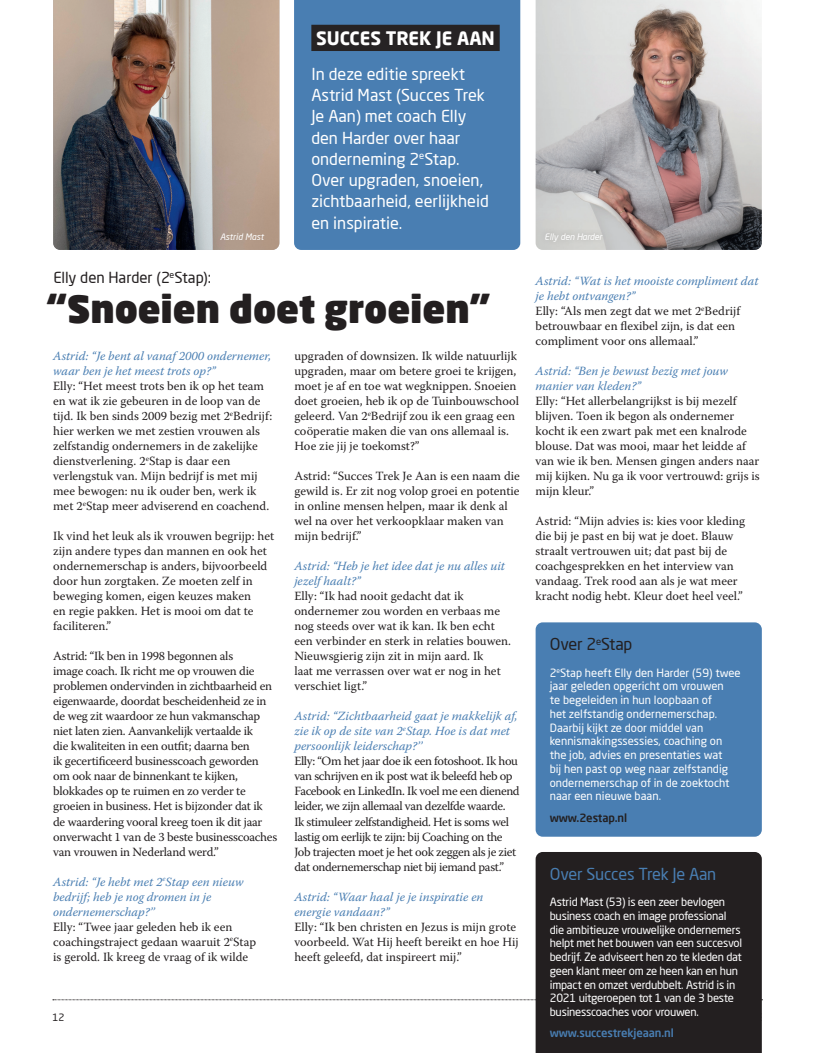
<style>
.page{position:relative;width:815px;height:1053px;background:#fff}
.page>*{position:absolute;margin:0;border:0;box-sizing:border-box;transform-origin:0 0}
.t1{font:900 37.5px "Neo Sans Pro";letter-spacing:-.005em;color:#231f20}
.t2{font:700 18.25px "Neo Sans Pro";color:#fff}
.t3{font:16.25px/21.2px "Neo Sans Pro";color:#fff}
.t4{font:16.25px "Neo Sans Pro";letter-spacing:-.01em;color:#497eb2}
.t5{font:16.25px "Neo Sans Pro";letter-spacing:-.01em;color:#231f20}
.t6{font:15px "Neo Sans Pro";letter-spacing:-.005em;color:#231f20}
.t7{font:12.5px/15px "Warnock Pro";color:#231f20}
.t8{font:12.5px/15px "Warnock Pro";letter-spacing:-.02em;color:#231f20}
.t9{font:italic 12.5px/15px "Warnock Pro";color:#497eb2}
.t10{font:12.5px/15px "Warnock Pro";letter-spacing:-.03em;color:#231f20}
.t11{font:11.25px/13.8px "Neo Sans Pro";letter-spacing:-.02em;color:#fff}
.t12{font:11.25px/13.8px "Neo Sans Pro";color:#fff}
.t13{font:500 11.25px "Neo Sans Pro";letter-spacing:-.01em;color:#497eb2}
.t14{font:500 11.25px "Neo Sans Pro";letter-spacing:-.01em;color:#231f20}
.t15{font:10px "Neo Sans Pro";color:#231f20}
.t16{font:italic 8.75px "Neo Sans Pro";letter-spacing:-.01em;color:#fff}
.s1{font-style:italic;color:#497eb2}
</style>
<div class="page">
<div style="left:294px;top:0;width:226px;height:250px;background:#497eb2"></div>
<div style="left:536px;top:622px;width:226px;height:214px;background:#497eb2;border-radius:7px"></div>
<div style="left:311px;top:25px;width:189px;height:26px;background:#262324"></div>
<img style="left:536px;top:0;width:226px;height:250px">
<div style="left:539px;top:226px;width:69px;height:21px;background:#ccccca"></div>
<svg style="left:53px;top:999px;width:483px;height:1px"></svg>
<div style="left:536px;top:852px;width:226px;height:200px;background:#231f20"></div>
<img style="left:53px;top:0;width:226px;height:250px">
<p class="t16" style="left:220px;top:231px;width:45px">Astrid Mast</p>
<p class="t6" style="left:53px;top:268px;width:159px">Elly den Harder (2<sup>e</sup>Stap):</p>
<h2 class="t2" style="left:316px;top:26px;width:180px">SUCCES TREK JE AAN</h2>
<h3 class="t3" style="left:311px;top:63px;width:179px">In deze editie spreekt<br>Astrid Mast (Succes Trek<br>Je Aan) met coach Elly den Harder over haar onderneming 2<sup>e</sup>Stap.<br>Over upgraden, snoeien, zichtbaarheid, eerlijkheid en inspiratie.</h3>
<h1 class="t1" style="left:47px;top:284px;width:445px">“Snoeien doet groeien”</h1>
<p class="t9" style="left:53px;top:348px;width:220px">Astrid: “Je bent al vanaf 2000 ondernemer, waar ben je het meest trots op?”</p>
<p class="t7" style="left:53px;top:378px;width:221px">Elly: “Het meest trots ben ik op het team en wat ik zie gebeuren in de loop van de tijd. Ik ben sinds 2009 bezig met 2<sup>e</sup>Bedrijf: hier werken we met zestien vrouwen als zelfstandig ondernemers in de zakelijke dienstverlening. 2<sup>e</sup>Stap is daar een verlengstuk van. Mijn bedrijf is met mij mee bewogen: nu ik ouder ben, werk ik met 2<sup>e</sup>Stap meer adviserend en coachend.</p>
<p class="t7" style="left:53px;top:528px;width:223px">Ik vind het leuk als ik vrouwen begrijp: het zijn andere types dan mannen en ook het ondernemerschap is anders, bijvoorbeeld door hun zorgtaken. Ze moeten zelf in beweging komen, eigen keuzes maken<br>en regie pakken. Het is mooi om dat te faciliteren.”</p>
<p class="t8" style="left:53px;top:648px;width:226px">Astrid: “Ik ben in 1998 begonnen als<br>image coach. Ik richt me op vrouwen die problemen ondervinden in zichtbaarheid en eigenwaarde, doordat bescheidenheid ze in de weg zit waardoor ze hun vakmanschap niet laten zien. Aanvankelijk vertaalde ik<br>die kwaliteiten in een outfit; daarna ben<br>ik gecertificeerd businesscoach geworden om ook naar de binnenkant te kijken, blokkades op te ruimen en zo verder te groeien in business. Het is bijzonder dat ik de waardering vooral kreeg toen ik dit jaar onverwacht 1 van de 3 beste businesscoaches van vrouwen in Nederland werd.”</p>
<p class="t9" style="left:53px;top:873px;width:192px">Astrid: “Je hebt met 2<sup>e</sup>Stap een nieuw bedrijf; heb je nog dromen in je ondernemerschap?’’</p>
<p class="t7" style="left:53px;top:918px;width:204px">Elly: “Twee jaar geleden heb ik een coachingstraject gedaan waaruit 2<sup>e</sup>Stap is gerold. Ik kreeg de vraag of ik wilde</p>
<p class="t7" style="left:294px;top:348px;width:226px">upgraden of downsizen. Ik wilde natuurlijk upgraden, maar om betere groei te krijgen, moet je af en toe wat wegknippen. Snoeien doet groeien, heb ik op de Tuinbouwschool geleerd. Van 2<sup>e</sup>Bedrijf zou ik een graag een coöperatie maken die van ons allemaal is.<br>Hoe zie jij je toekomst?”</p>
<p class="t7" style="left:294px;top:468px;width:227px">Astrid: “Succes Trek Je Aan is een naam die gewild is. Er zit nog volop groei en potentie in online mensen helpen, maar ik denk al wel na over het verkoopklaar maken van mijn bedrijf.”</p>
<p class="t9" style="left:294px;top:558px;width:212px">Astrid: “Heb je het idee dat je nu alles uit jezelf haalt?”</p>
<p class="t7" style="left:294px;top:588px;width:218px">Elly: “Ik had nooit gedacht dat ik ondernemer zou worden en verbaas me nog steeds over wat ik kan. Ik ben echt een verbinder en sterk in relaties bouwen.<br>Nieuwsgierig zijn zit in mijn aard. Ik<br>laat me verrassen over wat er nog in het verschiet ligt.”</p>
<p class="t9" style="left:294px;top:708px;width:225px">Astrid: “Zichtbaarheid gaat je makkelijk af, zie ik op de site van 2<sup>e</sup>Stap. Hoe is dat met persoonlijk leiderschap?’’</p>
<p class="t10" style="left:294px;top:753px;width:227px">Elly: “Om het jaar doe ik een fotoshoot. Ik hou van schrijven en ik post wat ik beleefd heb op Facebook en LinkedIn. Ik voel me een dienend leider, we zijn allemaal van dezelfde waarde.<br>Ik stimuleer zelfstandigheid. Het is soms wel lastig om eerlijk te zijn: bij Coaching on the Job trajecten moet je het ook zeggen als je ziet dat ondernemerschap niet bij iemand past.”</p>
<p class="t9" style="left:294px;top:888px;width:191px">Astrid: “Waar haal je je inspiratie en energie vandaan?”</p>
<p class="t7" style="left:294px;top:918px;width:226px">Elly: “Ik ben christen en Jezus is mijn grote voorbeeld. Wat Hij heeft bereikt en hoe Hij heeft geleefd, dat inspireert mij.”</p>
<p class="t15" style="left:53px;top:1010px;width:14px">12</p>
<p class="t16" style="left:545px;top:231px;width:59px">Elly den Harder</p>
<p class="t7" style="left:536px;top:273px;width:224px"><span class="s1">Astrid: “Wat is het mooiste compliment dat je hebt ontvangen?”<br></span>Elly: “Als men zegt dat we met 2<sup>e</sup>Bedrijf betrouwbaar en flexibel zijn, is dat een compliment voor ons allemaal.”</p>
<p class="t9" style="left:536px;top:363px;width:194px">Astrid: “Ben je bewust bezig met jouw manier van kleden?”</p>
<p class="t7" style="left:536px;top:393px;width:226px">Elly: “Het allerbelangrijkst is bij mezelf blijven. Toen ik begon als ondernemer kocht ik een zwart pak met een knalrode blouse. Dat was mooi, maar het leidde af van wie ik ben. Mensen gingen anders naar mij kijken. Nu ga ik voor vertrouwd: grijs is mijn kleur.”</p>
<p class="t7" style="left:536px;top:513px;width:211px">Astrid: “Mijn advies is: kies voor kleding die bij je past en bij wat je doet. Blauw straalt vertrouwen uit; dat past bij de coachgesprekken en het interview van vandaag. Trek rood aan als je wat meer kracht nodig hebt. Kleur doet heel veel.”</p>
<h3 class="t5" style="left:550px;top:634px;width:84px">Over 2<sup>e</sup>Stap</h3>
<p class="t12" style="left:550px;top:665px;width:192px">2<sup>e</sup>Stap heeft Elly den Harder (59) twee jaar geleden opgericht om vrouwen<br>te begeleiden in hun loopbaan of<br>het zelfstandig ondernemerschap.<br>Daarbij kijkt ze door middel van kennismakingssessies, coaching on the job, advies en presentaties wat<br>bij hen past op weg naar zelfstandig ondernemerschap of in de zoektocht naar een nieuwe baan.</p>
<p class="t14" style="left:550px;top:810px;width:79px">www.2estap.nl</p>
<h3 class="t4" style="left:550px;top:863px;width:168px">Over Succes Trek Je Aan</h3>
<p class="t11" style="left:550px;top:894px;width:194px">Astrid Mast (53) is een zeer bevlogen business coach en image professional die ambitieuze vrouwelijke ondernemers helpt met het bouwen van een succesvol bedrijf. Ze adviseert hen zo te kleden dat geen klant meer om ze heen kan en hun impact en omzet verdubbelt. Astrid is in 2021 uitgeroepen tot 1 van de 3 beste businesscoaches voor vrouwen.</p>
<p class="t13" style="left:550px;top:1026px;width:126px">www.succestrekjeaan.nl</p>
</div>
